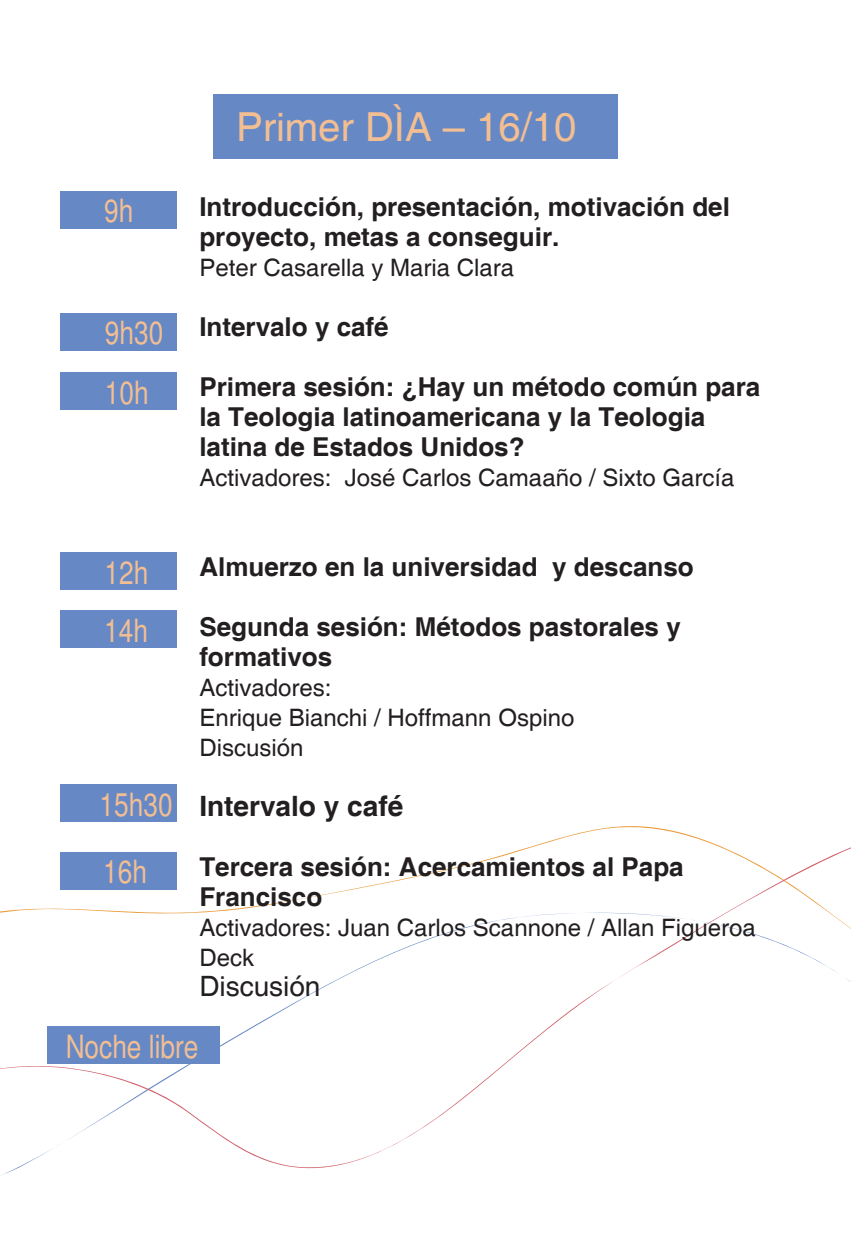
<style>
.page{position:relative;width:851px;height:1248px;background:#fff}
.page>*{position:absolute;margin:0;border:0;box-sizing:border-box;transform-origin:0 0}
.t1{font:40px "Helvetica";color:#f3be91}
.t2{font:condensed 32px/59.4px "Helvetica";color:#f3be91}
.t3{font:700 28px "Helvetica";color:#231f20}
.t4{font:28px "Helvetica";color:#231f20}
.t5{font:700 26px/30px "Helvetica";color:#231f20}
.t6{font:24px/30px "Helvetica";color:#231f20}
</style>
<div class="page">
<svg style="left:0;top:784px;width:850px;height:392px"></svg>
<div style="left:213px;top:94px;width:404px;height:64px;background:#6689c6"></div>
<div style="left:47px;top:1026px;width:172px;height:37px;background:#6689c6"></div>
<div style="left:61px;top:191px;width:116px;height:37px;background:#6689c6"></div>
<div style="left:61px;top:313px;width:116px;height:37px;background:#6689c6"></div>
<div style="left:61px;top:372px;width:116px;height:37px;background:#6689c6"></div>
<div style="left:61px;top:552px;width:116px;height:37px;background:#6689c6"></div>
<div style="left:61px;top:610px;width:116px;height:37px;background:#6689c6"></div>
<div style="left:60px;top:784px;width:116px;height:37px;background:#6689c6"></div>
<div style="left:61px;top:852px;width:116px;height:37px;background:#6689c6"></div>
<p class="t2" style="left:104px;top:181px;width:31px">9h</p>
<p class="t2" style="left:105px;top:303px;width:60px">9h30<br>10h</p>
<h1 class="t1" style="left:236px;top:104px;width:342px">Primer DÌA – 16/10</h1>
<p class="t5" style="left:199px;top:193px;width:532px">Introducción, presentación, motivación del proyecto, metas a conseguir.</p>
<p class="t6" style="left:199px;top:253px;width:316px">Peter Casarella y Maria Clara</p>
<p class="t5" style="left:199px;top:313px;width:191px">Intervalo y café</p>
<p class="t5" style="left:199px;top:373px;width:562px">Primera sesión: ¿Hay un método común para la Teologia latinoamericana y la Teologia latina de Estados Unidos?</p>
<p class="t6" style="left:199px;top:463px;width:536px">Activadores: José Carlos Camaaño / Sixto García</p>
<p class="t2" style="left:104px;top:543px;width:45px;line-height:58px">12h<br>14h</p>
<p class="t2" style="left:100px;top:770px;width:74px;line-height:67.6px">15h30<br>16h</p>
<p class="t5" style="left:199px;top:553px;width:496px">Almuerzo en la universidad y descanso</p>
<p class="t5" style="left:199px;top:613px;width:483px">Segunda sesión: Métodos pastorales y formativos</p>
<p class="t6" style="left:199px;top:673px;width:376px">Activadores:<br>Enrique Bianchi / Hoffmann Ospino<br>Discusión</p>
<p class="t3" style="left:199px;top:789px;width:205px">Intervalo y café</p>
<p class="t5" style="left:199px;top:853px;width:486px">Tercera sesión: Acercamientos al Papa<br>Francisco</p>
<p class="t6" style="left:199px;top:913px;width:558px">Activadores: Juan Carlos Scannone / Allan Figueroa<br>Deck</p>
<p class="t4" style="left:199px;top:970px;width:123px">Discusión</p>
<p class="t2" style="left:66px;top:1016px;width:134px">Noche libre</p>
</div>
